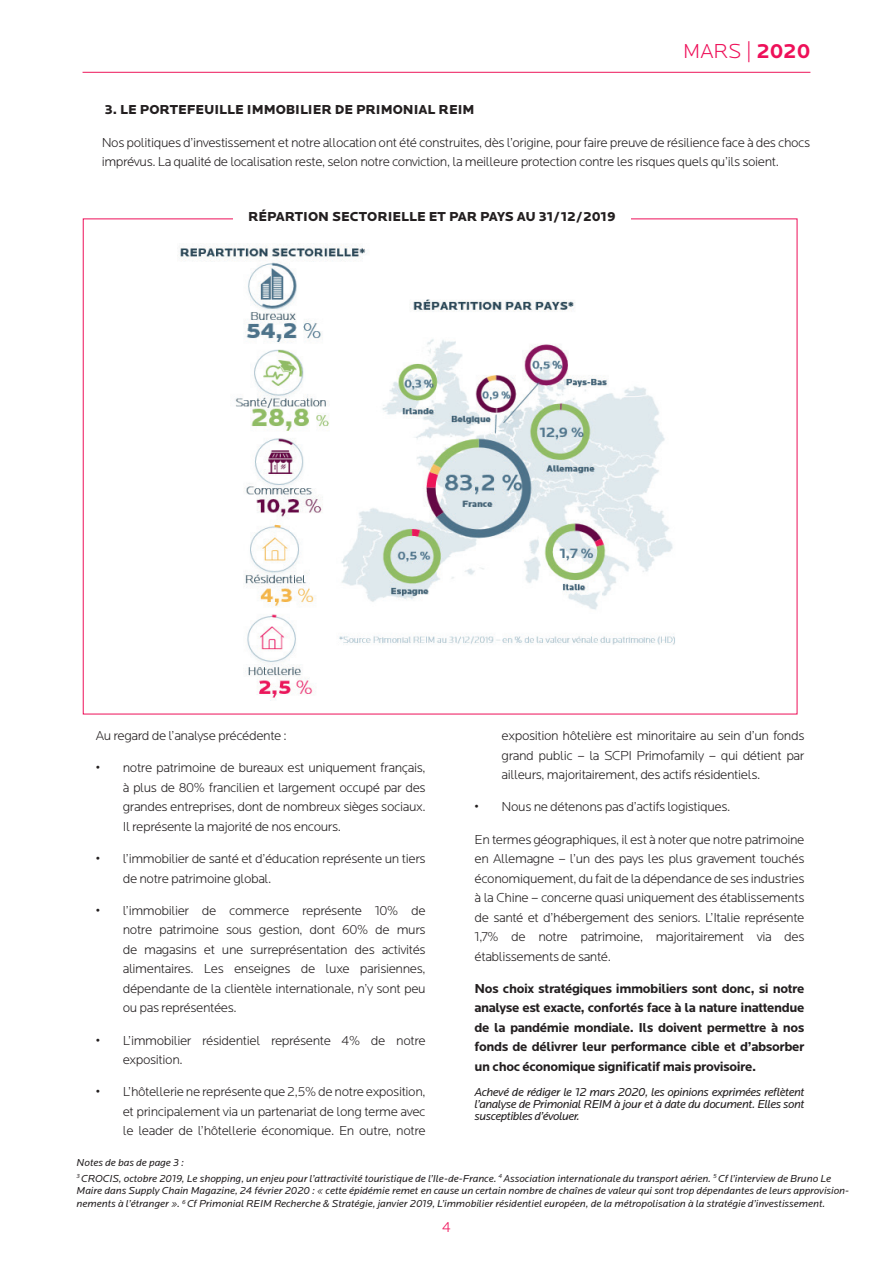
<style>
.page{position:relative;width:893px;height:1263px;background:#fff}
.page>*{position:absolute;margin:0;border:0;box-sizing:border-box;transform-origin:0 0}
.t1{font:300 21px "Locator";color:#ee1059}
.t2{font:300 15px "Locator";color:#ee1059}
.t3{font:300 13.5px/19.5px "Locator";letter-spacing:-.03em;color:#231f20;text-align:justify}
.t4{font:700 13.5px/19.5px "Locator";letter-spacing:-.03em;color:#231f20;text-align:justify}
.t5{font:900 13.5px "Locator";color:#231f20}
.t6{font:italic 12px/12px "Locator";letter-spacing:-.03em;color:#231f20;text-align:justify}
.t7{font:italic 10.5px/16.2px "Locator";color:#231f20}
.s1{font-weight:700}
</style>
<div class="page">
<hr style="left:83px;top:72px;width:727px;height:1px;background:#ed165a">
<img style="left:177px;top:244px;width:498px;height:457px">
<h1 class="t1" style="left:683px;top:39px;width:129px">MARS | <span class="s1">2020</span></h1>
<p class="t5" style="left:105px;top:102px;width:371px">3. LE PORTEFEUILLE IMMOBILIER DE PRIMONIAL REIM</p>
<p class="t3" style="left:102px;top:132px;width:710px">Nos politiques d’investissement et notre allocation ont été construites, dès l’origine, pour faire preuve de résilience face à des chocs imprévus. La qualité de localisation reste, selon notre conviction, la meilleure protection contre les risques quels qu’ils soient.</p>
<p class="t5" style="left:248px;top:208px;width:369px">RÉPARTION SECTORIELLE ET PAR PAYS AU 31/12/2019</p>
<p class="t3" style="left:502px;top:726px;width:304px">exposition hôtelière est minoritaire au sein d’un fonds grand public – la SCPI Primofamily – qui détient par ailleurs, majoritairement, des actifs résidentiels.</p>
<p class="t3" style="left:475px;top:797px;width:257px">• Nous ne détenons pas d’actifs logistiques.</p>
<p class="t3" style="left:475px;top:829px;width:331px">En termes géographiques, il est à noter que notre patrimoine en Allemagne – l’un des pays les plus gravement touchés économiquement, du fait de la dépendance de ses industries à la Chine – concerne quasi uniquement des établissements de santé et d’hébergement des seniors. L’Italie représente 1,7% de notre patrimoine, majoritairement via des établissements de santé.</p>
<p class="t4" style="left:475px;top:979px;width:331px">Nos choix stratégiques immobiliers sont donc, si notre analyse est exacte, confortés face à la nature inattendue de la pandémie mondiale. Ils doivent permettre à nos fonds de délivrer leur performance cible et d’absorber un choc économique significatif mais provisoire.</p>
<p class="t6" style="left:475px;top:1086px;width:331px">Achevé de rédiger le 12 mars 2020, les opinions exprimées reflètent l’analyse de Primonial REIM à jour et à date du document. Elles sont susceptibles d’évoluer.</p>
<p class="t7" style="left:77px;top:1154px;width:756px">Notes de bas de page 3 :<br><sup>3</sup> CROCIS, octobre 2019, Le shopping, un enjeu pour l’attractivité touristique de l’Ile-de-France. <sup>4</sup> Association internationale du transport aérien. <sup>5</sup> Cf l’interview de Bruno Le</p>
<p class="t7" style="left:77px;top:1185px;width:774px;line-height:12.6px">Maire dans Supply Chain Magazine, 24 février 2020 : « cette épidémie remet en cause un certain nombre de chaînes de valeur qui sont trop dépendantes de leurs approvision&shy;nements à l’étranger ». <sup>6</sup> Cf Primonial REIM Recherche &amp; Stratégie, janvier 2019, L’immobilier résidentiel européen, de la métropolisation à la stratégie d’investissement.</p>
<p class="t3" style="left:96px;top:726px;width:193px">Au regard de l’analyse précédente :</p>
<p class="t3" style="left:123px;top:758px;width:304px;text-indent:-27px">• notre patrimoine de bureaux est uniquement français, à plus de 80% francilien et largement occupé par des grandes entreprises, dont de nombreux sièges sociaux.<br>Il représente la majorité de nos encours.</p>
<p class="t3" style="left:123px;top:849px;width:304px;text-indent:-27px">• l’immobilier de santé et d’éducation représente un tiers de notre patrimoine global.</p>
<p class="t3" style="left:123px;top:901px;width:304px;text-indent:-27px">• l’immobilier de commerce représente 10% de notre patrimoine sous gestion, dont 60% de murs de magasins et une surreprésentation des activités alimentaires. Les enseignes de luxe parisiennes, dépendante de la clientèle internationale, n’y sont peu ou pas représentées.</p>
<p class="t3" style="left:123px;top:1030px;width:304px;text-indent:-27px">• L’immobilier résidentiel représente 4% de notre exposition.</p>
<p class="t3" style="left:123px;top:1082px;width:304px;text-indent:-27px">• L’hôtellerie ne représente que 2,5% de notre exposition, et principalement via un partenariat de long terme avec le leader de l’hôtellerie économique. En outre, notre</p>
<p class="t2" style="left:442px;top:1218px;width:10px">4</p>
</div>
